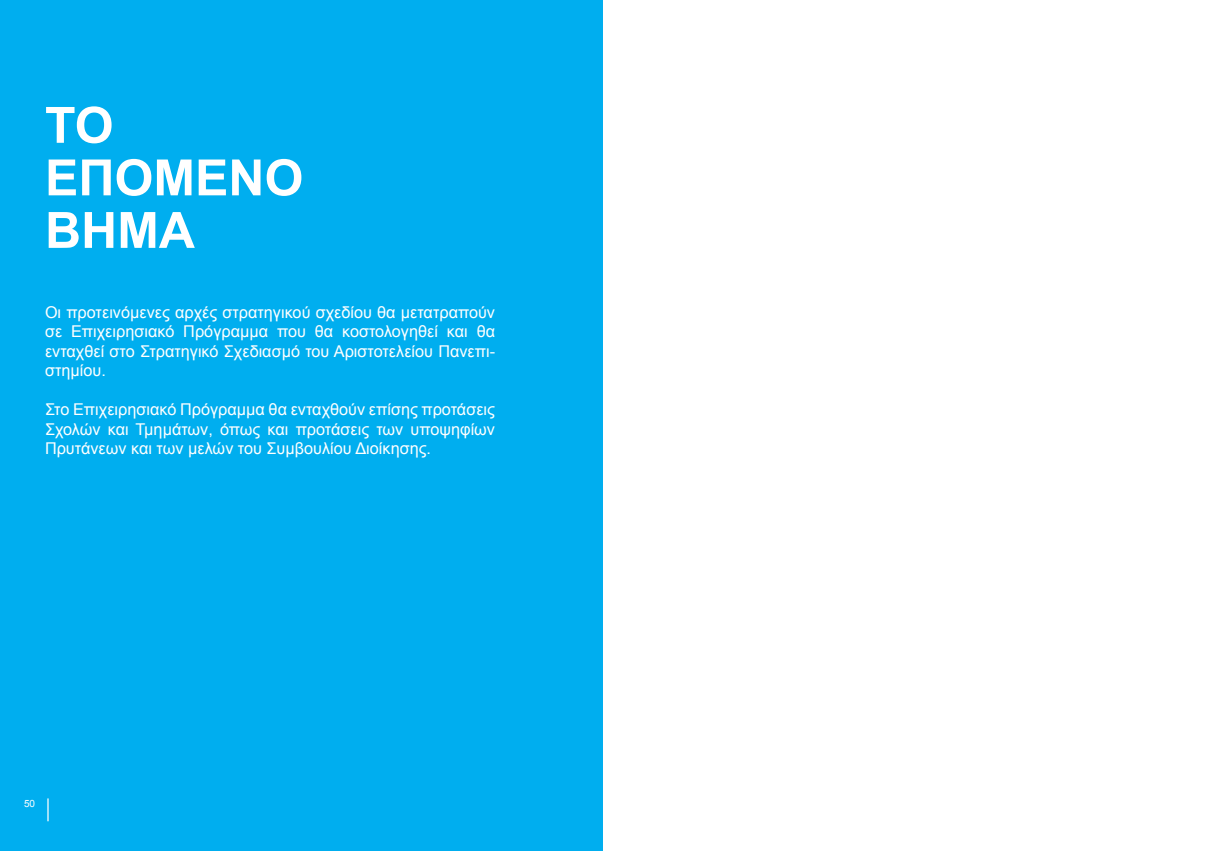
<style>
.page{position:relative;width:1205px;height:851px;background:#fff}
.page>*{position:absolute;margin:0;border:0;box-sizing:border-box;transform-origin:0 0}
.t1{font:700 50px/52.5px "Arial";color:#fff}
.t2{font:16.25px/19.5px "Arial";color:#fff;text-align:justify}
.t3{font:10px "Arial";color:#fff}
</style>
<div class="page">
<div style="left:0;top:0;width:602px;height:850px;background:#00aeef"></div>
<hr style="left:47px;top:798px;width:2px;height:23px;background:#fff">
<h1 class="t1" style="left:45px;top:101px;width:260px">ΤΟ<br>ΕΠΌΜΕΝΟ<br>ΒΉΜΑ</h1>
<p class="t2" style="left:45px;top:302px;width:452px">Οι προτεινόμενες αρχές στρατηγικού σχεδίου θα μετατραπούν σε Επιχειρησιακό Πρόγραμμα που θα κοστολογηθεί και θα ενταχθεί στο Στρατηγικό Σχεδιασμό του Αριστοτελείου Πανεπι&shy;στημίου.</p>
<p class="t2" style="left:45px;top:400px;width:451px">Στο Επιχειρησιακό Πρόγραμμα θα ενταχθούν επίσης προτάσεις Σχολών και Τμημάτων, όπως και προτάσεις των υποψηφίων Πρυτάνεων και των μελών του Συμβουλίου Διοίκησης.</p>
<p class="t3" style="left:24px;top:797px;width:13px">50</p>
</div>
